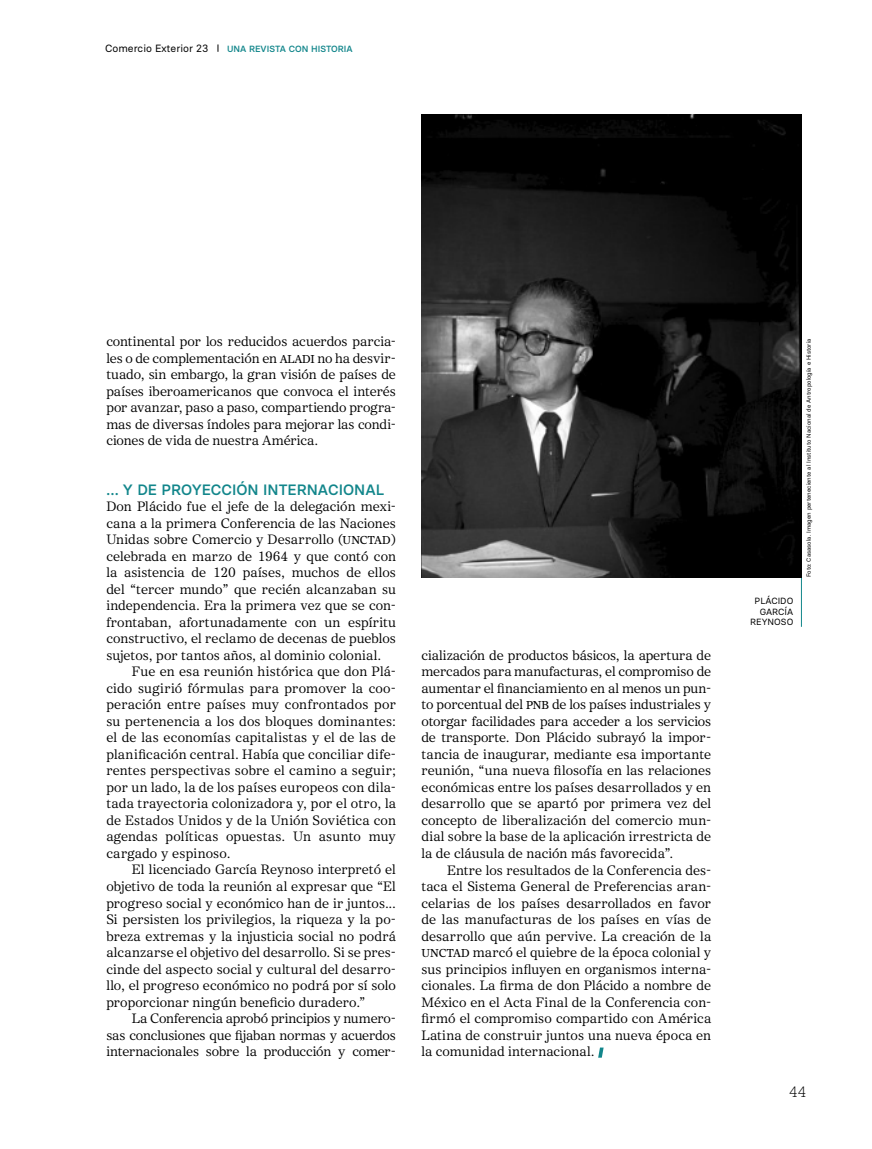
<style>
.page{position:relative;width:872px;height:1149px;background:#fff}
.page>*{position:absolute;margin:0;border:0;box-sizing:border-box;transform-origin:0 0}
.t1{font:500 15px "Basier Circle";color:#12868b}
.t2{font:300 15px "Knile";color:#000}
.t3{font:13.5px/16.5px "Core Serif N 35";color:#000;text-align:justify}
.t4{font:10.5px "Basier Circle";color:#000}
.t5{font:500 9px "Basier Circle";color:#12868b}
.t6{font:9px/10.8px "Basier Circle";color:#000;text-align:right}
.t7{font:6px "Basier Circle";color:#000}
.s1{font-family:"Core Serif N 45 Medium SC800";font-size:11.4px}
</style>
<div class="page">
<svg style="left:598px;top:1047px;width:5px;height:10px"></svg>
<hr style="left:801px;top:577px;width:1px;height:49px;background:#12868b">
<img style="left:421px;top:115px;width:380px;height:462px">
<p class="t4" style="left:105px;top:41px;width:105px">Comercio Exterior 23</p>
<p class="t5" style="left:227px;top:43px;width:127px">UNA REVISTA CON HISTORIA</p>
<p class="t3" style="left:106px;top:333px;width:291px">continental por los reducidos acuerdos parcia&shy;les o de complementación en <span class="s1">ALADI</span> no ha desvir&shy;tuado, sin embargo, la gran visión de países de países iberoamericanos que convoca el interés por avanzar, paso a paso, compartiendo progra&shy;mas de diversas índoles para mejorar las condi&shy;ciones de vida de nuestra América.</p>
<p class="t1" style="left:106px;top:480px;width:279px">… Y DE PROYECCIÓN INTERNACIONAL</p>
<p class="t3" style="left:106px;top:498px;width:291px">Don Plácido fue el jefe de la delegación mexi&shy;cana a la primera Conferencia de las Naciones Unidas sobre Comercio y Desarrollo (<span class="s1">UNCTAD</span>) celebrada en marzo de 1964 y que contó con la asistencia de 120 países, muchos de ellos del “tercer mundo” que recién alcanzaban su independencia. Era la primera vez que se con&shy;frontaban, afortunadamente con un espíritu constructivo, el reclamo de decenas de pueblos sujetos, por tantos años, al dominio colonial.</p>
<p class="t3" style="left:106px;top:663px;width:291px;text-indent:26px">Fue en esa reunión histórica que don Plá&shy;cido sugirió fórmulas para promover la coo&shy;peración entre países muy confrontados por su pertenencia a los dos bloques dominantes: el de las economías capitalistas y el de las de planificación central. Había que conciliar dife&shy;rentes perspectivas sobre el camino a seguir; por un lado, la de los países europeos con dila&shy;tada trayectoria colonizadora y, por el otro, la de Estados Unidos y de la Unión Soviética con agendas políticas opuestas. Un asunto muy cargado y espinoso.</p>
<p class="t3" style="left:106px;top:861px;width:291px;text-indent:26px">El licenciado García Reynoso interpretó el objetivo de toda la reunión al expresar que “El progreso social y económico han de ir juntos...<br>Si persisten los privilegios, la riqueza y la po&shy;breza extremas y la injusticia social no podrá alcanzarse el objetivo del desarrollo. Si se pres&shy;cinde del aspecto social y cultural del desarro&shy;llo, el progreso económico no podrá por sí solo proporcionar ningún beneficio duradero.”</p>
<p class="t3" style="left:106px;top:1009px;width:291px;text-indent:26px">La Conferencia aprobó principios y numero&shy;sas conclusiones que fijaban normas y acuerdos internacionales sobre la producción y comer-</p>
<p class="t3" style="left:421px;top:646px;width:291px">cialización de productos básicos, la apertura de mercados para manufacturas, el compromiso de aumentar el financiamiento en al menos un pun&shy;to porcentual del <span class="s1">PNB</span> de los países industriales y otorgar facilidades para acceder a los servicios de transporte. Don Plácido subrayó la impor&shy;tancia de inaugurar, mediante esa importante reunión, “una nueva filosofía en las relaciones económicas entre los países desarrollados y en desarrollo que se apartó por primera vez del concepto de liberalización del comercio mun&shy;dial sobre la base de la aplicación irrestricta de la de cláusula de nación más favorecida”.</p>
<p class="t3" style="left:421px;top:861px;width:291px;text-indent:26px">Entre los resultados de la Conferencia des&shy;taca el Sistema General de Preferencias aran&shy;celarias de los países desarrollados en favor de las manufacturas de los países en vías de desarrollo que aún pervive. La creación de la <span class="s1">UNCTAD</span> marcó el quiebre de la época colonial y sus principios influyen en organismos interna&shy;cionales. La firma de don Plácido a nombre de México en el Acta Final de la Conferencia con&shy;firmó el compromiso compartido con América Latina de construir juntos una nueva época en la comunidad internacional.</p>
<p class="t6" style="left:750px;top:595px;width:45px">PLÁCIDO<br>GARCÍA<br>REYNOSO</p>
<p class="t7" style="left:805px;top:577px;width:240px;rotate:-90deg">Foto: Casasola. Imagen perteneciente al Instituto Nacional de Antropología e Historia</p>
<p class="t2" style="left:789px;top:1082px;width:18px">44</p>
</div>
